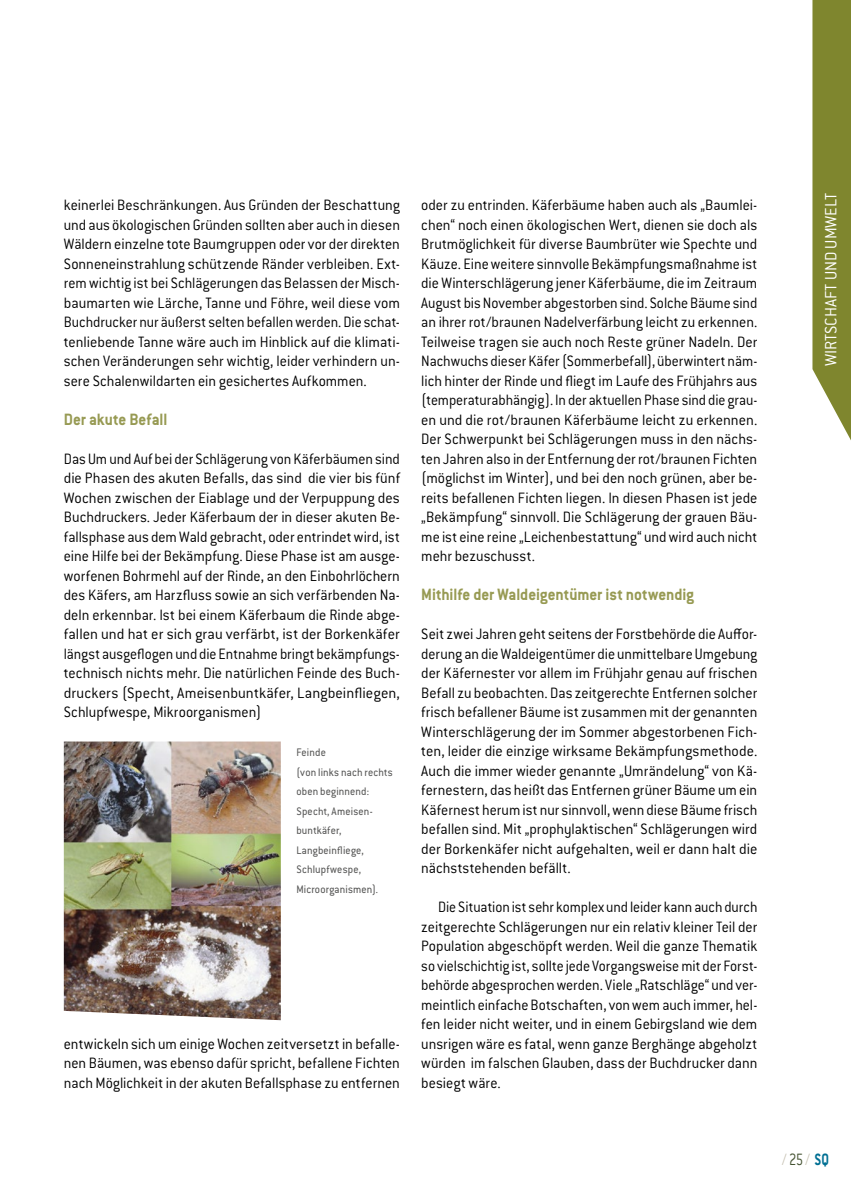
<style>
.page{position:relative;width:851px;height:1191px;background:#fff}
.page>*{position:absolute;margin:0;border:0;box-sizing:border-box;transform-origin:0 0}
.Zwischentitel_grün{font:700 18px "Conduit ITC Pro";letter-spacing:-.005em;color:#979a53;scale:.95 1}
.Rubrik_vertikal{font:300 18px "Conduit ITC Pro";color:#fff}
.t1{font:300 18px "Conduit ITC Pro";color:#c6c1b2;scale:.8 1}
.Fliesstext_2019_ohne{font:300 16.5px/19.5px "Conduit ITC Pro";color:#000;text-align:justify;scale:.95 1}
.Fliesstext_2019_ohne-2{font:300 16.5px/19.5px "Conduit ITC Pro";color:#000;text-align:justify;scale:.94 1}
.Fliesstext_2019_mit{font:300 16.5px/19.5px "Conduit ITC Pro";color:#000;text-align:justify;scale:.95 1}
.Fliesstext_2019_mit-2{font:300 16.5px/19.5px "Conduit ITC Pro";color:#000;text-align:justify;scale:.93 1}
.Didaskalie_2019{font:12px/19.5px "Conduit ITC Pro";letter-spacing:.015em;color:#575756;scale:.95 1}
.s1{color:#445231}
.s2{font-weight:700;color:#006f93}
</style>
<div class="page">
<svg style="left:812px;top:0;width:38px;height:439px;background:#8c9243"></svg>
<img style="left:64px;top:741px;width:217px;height:279px">
<p class="Fliesstext_2019_mit" style="left:64px;top:195px;width:355px">keinerlei Beschränkungen. Aus Gründen der Beschattung und aus ökologischen Gründen sollten aber auch in diesen Wäldern einzelne tote Baumgruppen oder vor der direkten Sonneneinstrahlung schützende Ränder verbleiben. Ext&shy;rem wichtig ist bei Schlägerungen das Belassen der Misch&shy;baumarten wie Lärche, Tanne und Föhre, weil diese vom Buchdrucker nur äußerst selten befallen werden. Die schat&shy;tenliebende Tanne wäre auch im Hinblick auf die klimati&shy;schen Veränderungen sehr wichtig, leider verhindern un&shy;sere Schalenwildarten ein gesichertes Aufkommen.</p>
<p class="Zwischentitel_grün" style="left:64px;top:408px;width:110px">Der akute Befall</p>
<p class="Fliesstext_2019_ohne-2" style="left:64px;top:449px;width:359px">Das Um und Auf bei der Schlägerung von Käferbäumen sind die Phasen des akuten Befalls, das sind die vier bis fünf Wochen zwischen der Eiablage und der Verpuppung des Buchdruckers. Jeder Käferbaum der in dieser akuten Be&shy;fallsphase aus dem Wald gebracht, oder entrindet wird, ist eine Hilfe bei der Bekämpfung. Diese Phase ist am ausge&shy;worfenen Bohrmehl auf der Rinde, an den Einbohrlöchern des Käfers, am Harzfluss sowie an sich verfärbenden Na&shy;deln erkennbar. Ist bei einem Käferbaum die Rinde abge&shy;fallen und hat er sich grau verfärbt, ist der Borkenkäfer längst ausgeflogen und die Entnahme bringt bekämpfungs&shy;technisch nichts mehr. Die natürlichen Feinde des Buch&shy;druckers (Specht, Ameisenbuntkäfer, Langbeinfliegen, Schlupfwespe, Mikroorganismen)</p>
<p class="Didaskalie_2019" style="left:296px;top:743px;width:32px">Feinde</p>
<p class="Didaskalie_2019" style="left:296px;top:762px;width:103px">(von links nach rechts oben beginnend:<br>Specht, Ameisen&shy;buntkäfer,<br>Langbeinfliege,<br>Schlupfwespe,<br>Microorganismen).</p>
<p class="Fliesstext_2019_ohne" style="left:64px;top:1034px;width:355px">entwickeln sich um einige Wochen zeitversetzt in befalle&shy;nen Bäumen, was ebenso dafür spricht, befallene Fichten nach Möglichkeit in der akuten Befallsphase zu entfernen</p>
<p class="Fliesstext_2019_ohne" style="left:421px;top:195px;width:355px">oder zu entrinden. Käferbäume haben auch als „Baumlei&shy;chen“ noch einen ökologischen Wert, dienen sie doch als Brutmöglichkeit für diverse Baumbrüter wie Spechte und Käuze. Eine weitere sinnvolle Bekämpfungsmaßnahme ist die Winterschlägerung jener Käferbäume, die im Zeitraum August bis November abgestorben sind. Solche Bäume sind an ihrer rot/braunen Nadelverfärbung leicht zu erkennen.<br>Teilweise tragen sie auch noch Reste grüner Nadeln. Der Nachwuchs dieser Käfer (Sommerbefall), überwintert näm&shy;lich hinter der Rinde und fliegt im Laufe des Frühjahrs aus (temperaturabhängig). In der aktuellen Phase sind die grau&shy;en und die rot/braunen Käferbäume leicht zu erkennen.<br>Der Schwerpunkt bei Schlägerungen muss in den nächs&shy;ten Jahren also in der Entfernung der rot/braunen Fichten (möglichst im Winter), und bei den noch grünen, aber be&shy;reits befallenen Fichten liegen. In diesen Phasen ist jede „Bekämpfung“ sinnvoll. Die Schlägerung der grauen Bäu&shy;me ist eine reine „Leichenbestattung“ und wird auch nicht mehr bezuschusst.</p>
<p class="Zwischentitel_grün" style="left:421px;top:584px;width:289px">Mithilfe der Waldeigentümer ist notwendig</p>
<p class="Fliesstext_2019_ohne" style="left:421px;top:624px;width:355px">Seit zwei Jahren geht seitens der Forstbehörde die Auffor&shy;derung an die Waldeigentümer die unmittelbare Umgebung der Käfernester vor allem im Frühjahr genau auf frischen Befall zu beobachten. Das zeitgerechte Entfernen solcher frisch befallener Bäume ist zusammen mit der genannten Winterschlägerung der im Sommer abgestorbenen Fich&shy;ten, leider die einzige wirksame Bekämpfungsmethode.<br>Auch die immer wieder genannte „Umrändelung“ von Kä&shy;fernestern, das heißt das Entfernen grüner Bäume um ein Käfernest herum ist nur sinnvoll, wenn diese Bäume frisch befallen sind. Mit „prophylaktischen“ Schlägerungen wird der Borkenkäfer nicht aufgehalten, weil er dann halt die nächststehenden befällt.</p>
<p class="Fliesstext_2019_mit-2" style="left:421px;top:897px;width:363px;text-indent:17px">Die Situation ist sehr komplex und leider kann auch durch zeitgerechte Schlägerungen nur ein relativ kleiner Teil der Population abgeschöpft werden. Weil die ganze Thematik so vielschichtig ist, sollte jede Vorgangsweise mit der Forst&shy;behörde abgesprochen werden. Viele „Ratschläge“ und ver&shy;meintlich einfache Botschaften, von wem auch immer, hel&shy;fen leider nicht weiter, und in einem Gebirgsland wie dem unsrigen wäre es fatal, wenn ganze Berghänge abgeholzt würden im falschen Glauben, dass der Buchdrucker dann besiegt wäre.</p>
<p class="Rubrik_vertikal" style="left:820px;top:366px;width:174px;rotate:-90deg">WIRTSCHAFT UND UMWELT</p>
<p class="t1" style="left:782px;top:1149px;width:60px">/ <span class="s1">25</span> / <span class="s2">SQ</span></p>
</div>
